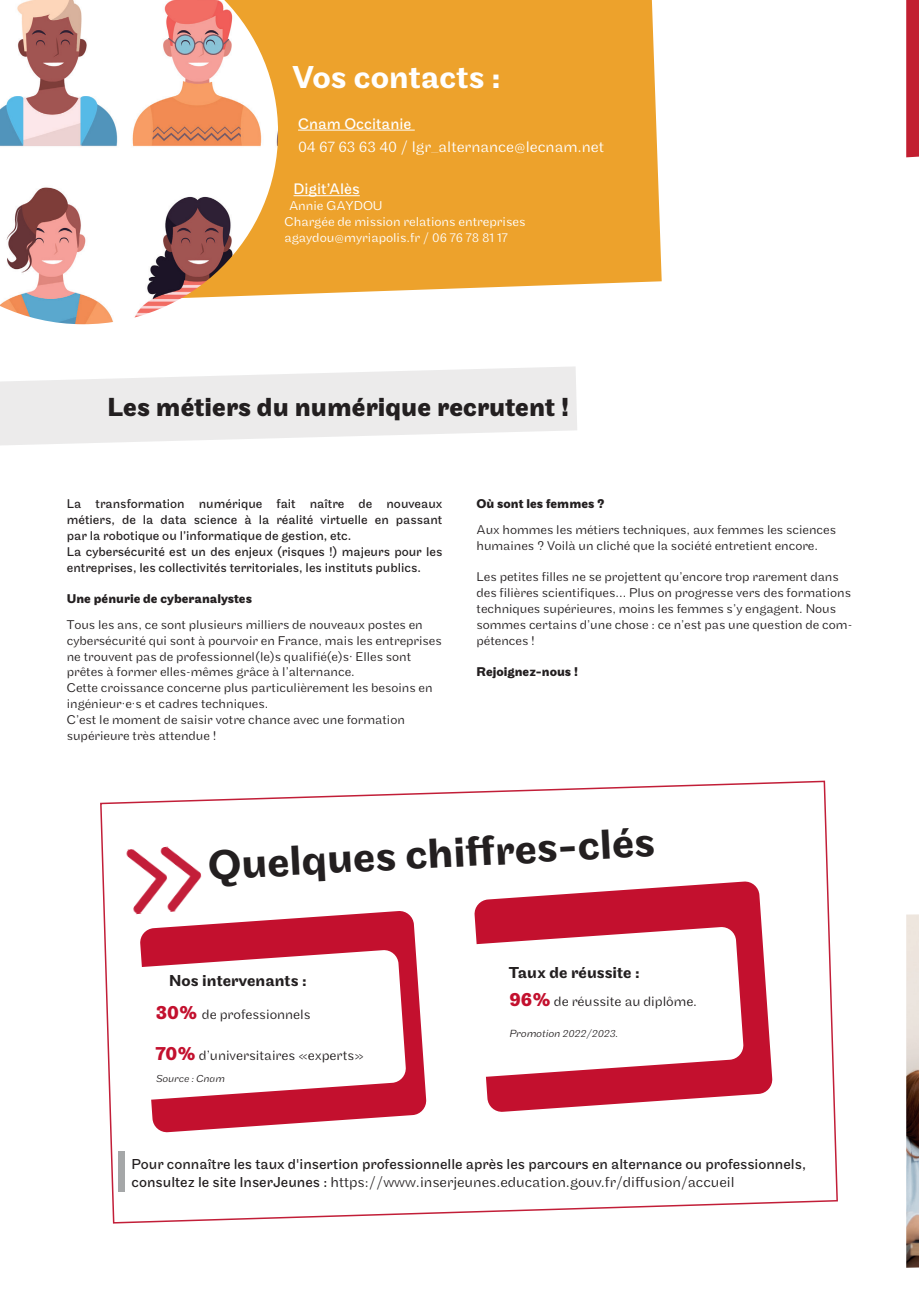
<style>
.page{position:relative;width:919px;height:1289px;background:#fff}
.page>*{position:absolute;margin:0;border:0;box-sizing:border-box;transform-origin:0 0}
.t1{font:500 43.65px "Maple";color:#231f20}
.t2{font:500 33px "Maple";color:#fff}
.t3{font:700 27.15px "Maple";color:#231f20}
.t4{font:500 16.5px "Maple";color:#231f20}
.t5{font:300 15.9px "Maple";color:#fff}
.t6{font:15.9px "Maple";color:#fff}
.t7{font:15px/18px "Maple";color:#231f20}
.t8{font:300 14.1px "Maple";color:#231f20}
.t9{font:300 13.35px/16px "Maple";color:#fff}
.t10{font:300 13.2px/15.9px "Maple";color:#231f20}
.t11{font:13.2px/15.9px "Maple";color:#231f20}
.t12{font:700 13.2px "Maple";color:#231f20}
.t13{font:italic 300 10.8px "Maple";color:#231f20}
.t14{font:italic 300 10.5px "Maple";color:#231f20}
.s1{font-weight:700;font-size:19.95px;color:#c3102e}
.s2{font-weight:300}
</style>
<div class="page">
<div style="left:278px;top:0;width:383px;height:295px;background:#eda22c"></div>
<hr style="left:298px;top:130px;width:117px;height:1px;background:#fff">
<hr style="left:293px;top:195px;width:67px;height:1px;background:#fff">
<img style="left:0;top:0;width:278px;height:324px">
<svg style="left:0;top:366px;width:577px;height:79px"></svg>
<img style="left:906px;top:914px;width:12px;height:353px">
<svg style="left:906px;top:0;width:12px;height:157px;background:#c32335"></svg>
<svg style="left:100px;top:780px;width:738px;height:444px"></svg>
<svg style="left:140px;top:910px;width:286px;height:222px;fill:#c3102e"></svg>
<svg style="left:474px;top:881px;width:298px;height:231px;fill:#c3102e"></svg>
<svg style="left:125px;top:949px;width:281px;height:151px"></svg>
<img style="left:147px;top:841px;width:72px;height:72px">
<img style="left:113px;top:843px;width:72px;height:73px">
<svg style="left:462px;top:926px;width:281px;height:151px"></svg>
<div style="left:118px;top:1151px;width:7px;height:41px;background:#a5a7a8"></div>
<h2 class="t2" style="left:292px;top:58px;width:210px">Vos contacts :</h2>
<p class="t6" style="left:298px;top:114px;width:115px">Cnam Occitanie</p>
<p class="t5" style="left:298px;top:137px;width:307px">04 67 63 63 40 / lgr_alternance@lecnam.net</p>
<p class="t6" style="left:293px;top:180px;width:68px">Digit’Alès</p>
<p class="t9" style="left:284px;top:198px;width:242px;text-indent:4px">Annie GAYDOU<br>Chargée de mission relations entreprises agaydou@myriapolis.fr / 06 76 78 81 17</p>
<h3 class="t3" style="left:107px;top:391px;width:463px">Les métiers du numérique recrutent !</h3>
<p class="t11" style="left:67px;top:496px;width:377px">La transformation numérique fait naître de nouveaux métiers, de la data science à la réalité virtuelle en passant par la robotique ou l’informatique de gestion, etc.<br>La cybersécurité est un des enjeux (risques !) majeurs pour les entreprises, les collectivités territoriales, les instituts publics.</p>
<p class="t12" style="left:67px;top:591px;width:187px">Une pénurie de cyberanalystes</p>
<p class="t10" style="left:67px;top:616px;width:376px">Tous les ans, ce sont plusieurs milliers de nouveaux postes en cybersécurité qui sont à pourvoir en France, mais les entreprises ne trouvent pas de professionnel(le)s qualifié(e)s· Elles sont prêtes à former elles-mêmes grâce à l’alternance.<br>Cette croissance concerne plus particulièrement les besoins en ingénieur·e·s et cadres techniques.<br>C’est le moment de saisir votre chance avec une formation supérieure très attendue !</p>
<p class="t12" style="left:476px;top:496px;width:130px">Où sont les femmes ?</p>
<p class="t10" style="left:476px;top:521px;width:361px">Aux hommes les métiers techniques, aux femmes les sciences humaines ? Voilà un cliché que la société entretient encore.</p>
<p class="t10" style="left:476px;top:569px;width:377px">Les petites filles ne se projettent qu’encore trop rarement dans des filières scientifiques... Plus on progresse vers des formations techniques supérieures, moins les femmes s’y engagent. Nous sommes certains d’une chose : ce n’est pas une question de com&shy;pétences !</p>
<p class="t12" style="left:476px;top:664px;width:103px">Rejoignez-nous !</p>
<h1 class="t1" style="left:207px;top:840px;width:449px;rotate:-3deg">Quelques chiff res-clés</h1>
<p class="t4" style="left:169px;top:970px;width:139px">Nos intervenants :</p>
<p class="t8" style="left:156px;top:1006px;width:156px"><span class="s1">30%</span> de professionnels</p>
<p class="t8" style="left:156px;top:1047px;width:209px"><span class="s1">70%</span> d’universitaires «experts»</p>
<p class="t14" style="left:156px;top:1072px;width:70px">Source : Cnam</p>
<p class="t4" style="left:508px;top:963px;width:132px">Taux de réussite :</p>
<p class="t8" style="left:509px;top:993px;width:189px"><span class="s1">96%</span> de réussite au diplôme.</p>
<p class="t13" style="left:509px;top:1026px;width:110px">Promotion 2022/2023.</p>
<p class="t7" style="left:131px;top:1155px;width:676px">Pour connaître les taux d'insertion professionnelle après les parcours en alternance ou professionnels, consultez le site InserJeunes : <span class="s2">https://www.inserjeunes.education.gouv.fr/diffusion/accueil</span></p>
</div>
